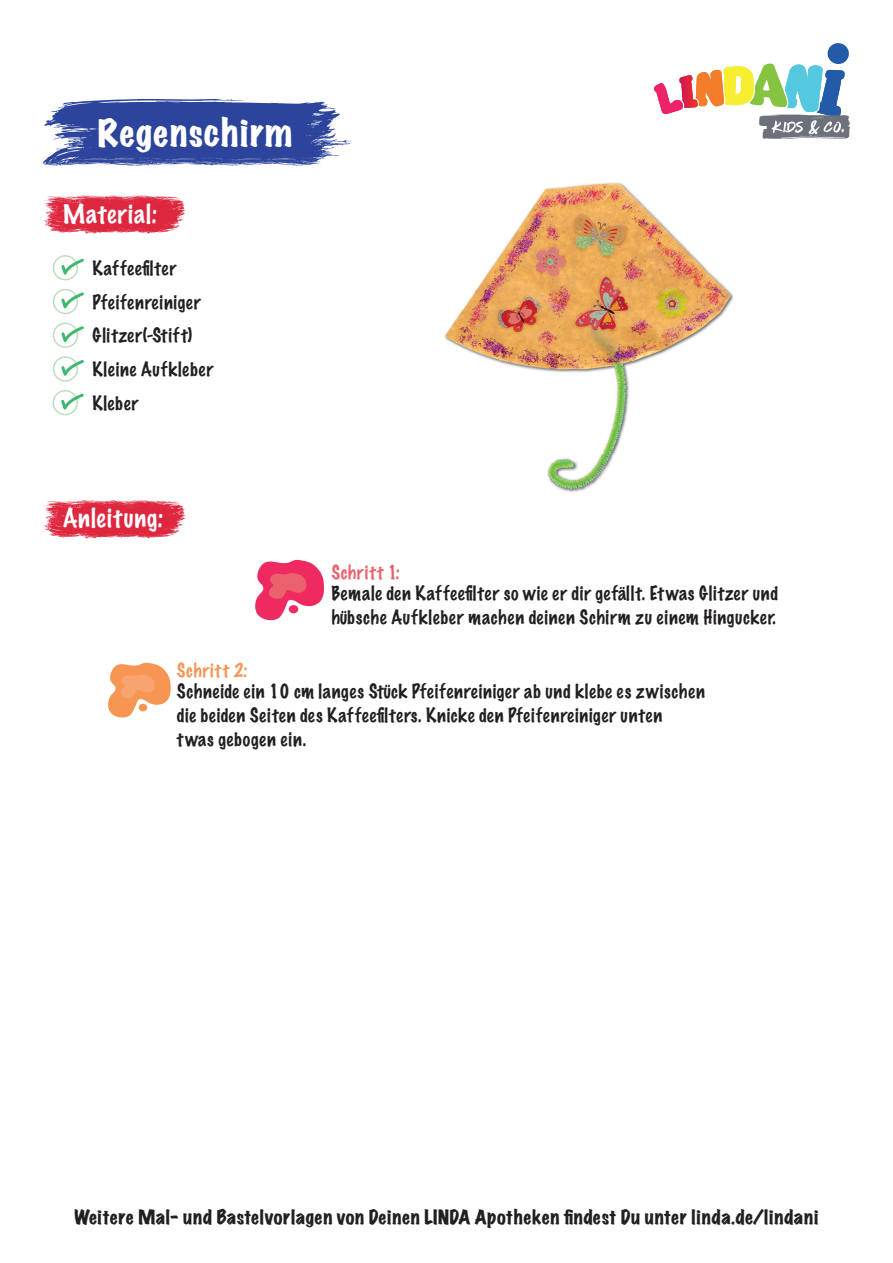
<style>
.page{position:relative;width:893px;height:1263px;background:#fff}
.page>*{position:absolute;margin:0;border:0;box-sizing:border-box;transform-origin:0 0}
.t1{font:expanded 34.5px "Marker Felt";letter-spacing:.04em;color:#fff}
.t2{font:100 24px "Marker Felt";letter-spacing:.045em;color:#fff}
.t3{font:100 18px/33.8px "Marker Felt";letter-spacing:.04em;color:#231f20}
.t4{font:expanded 18px "Marker Felt";letter-spacing:.035em;color:#231f20}
.t5{font:100 17.55px "Marker Felt";letter-spacing:.05em;color:#ea636c}
.t6{font:100 17.55px "Marker Felt";letter-spacing:.05em;color:#f79555}
</style>
<div class="page">
<svg style="left:654px;top:43px;width:196px;height:96px"></svg>
<svg style="left:53px;top:255px;width:31px;height:25px"></svg>
<svg style="left:53px;top:289px;width:31px;height:25px"></svg>
<svg style="left:53px;top:323px;width:31px;height:25px"></svg>
<svg style="left:53px;top:356px;width:31px;height:26px"></svg>
<svg style="left:53px;top:390px;width:31px;height:25px"></svg>
<svg style="left:43px;top:98px;width:308px;height:68px"></svg>
<svg style="left:43px;top:196px;width:142px;height:38px;background:#e44f62"></svg>
<svg style="left:255px;top:559px;width:69px;height:62px"></svg>
<div style="left:289px;top:605px;width:9px;height:8px;background:#ee2d62;border-radius:50%"></div>
<svg style="left:108px;top:662px;width:63px;height:56px"></svg>
<div style="left:139px;top:704px;width:8px;height:7px;background:#f79553;border-radius:50%"></div>
<svg style="left:43px;top:500px;width:142px;height:39px;background:#e45365"></svg>
<img style="left:444px;top:182px;width:290px;height:310px">
<h1 class="t1" style="left:98px;top:115px;width:196px">Regenschirm</h1>
<h2 class="t2" style="left:63px;top:202px;width:96px">Material:</h2>
<p class="t3" style="left:92px;top:252px;width:122px">Kaffeefilter<br>Pfeifenreiniger<br>Glitzer(-Stift)<br>Kleine Aufkleber<br>Kleber</p>
<h2 class="t2" style="left:63px;top:506px;width:102px">Anleitung:</h2>
<p class="t5" style="left:331px;top:563px;width:70px">Schritt 1:</p>
<p class="t3" style="left:331px;top:582px;width:448px;line-height:24px">Bemale den Kaffeefilter so wie er dir gefällt. Etwas Glitzer und hübsche Aufkleber machen deinen Schirm zu einem Hingucker.</p>
<p class="t6" style="left:177px;top:661px;width:72px">Schritt 2:</p>
<p class="t3" style="left:177px;top:680px;width:530px;line-height:24px">Schneide ein 10 cm langes Stück Pfeifenreiniger ab und klebe es zwischen die beiden Seiten des Kaffeefilters. Knicke den Pfeifenreiniger unten<br>twas gebogen ein.</p>
<p class="t4" style="left:75px;top:1208px;width:745px">Weitere Mal- und Bastelvorlagen von Deinen LINDA Apotheken findest Du unter linda.de/lindani</p>
</div>
